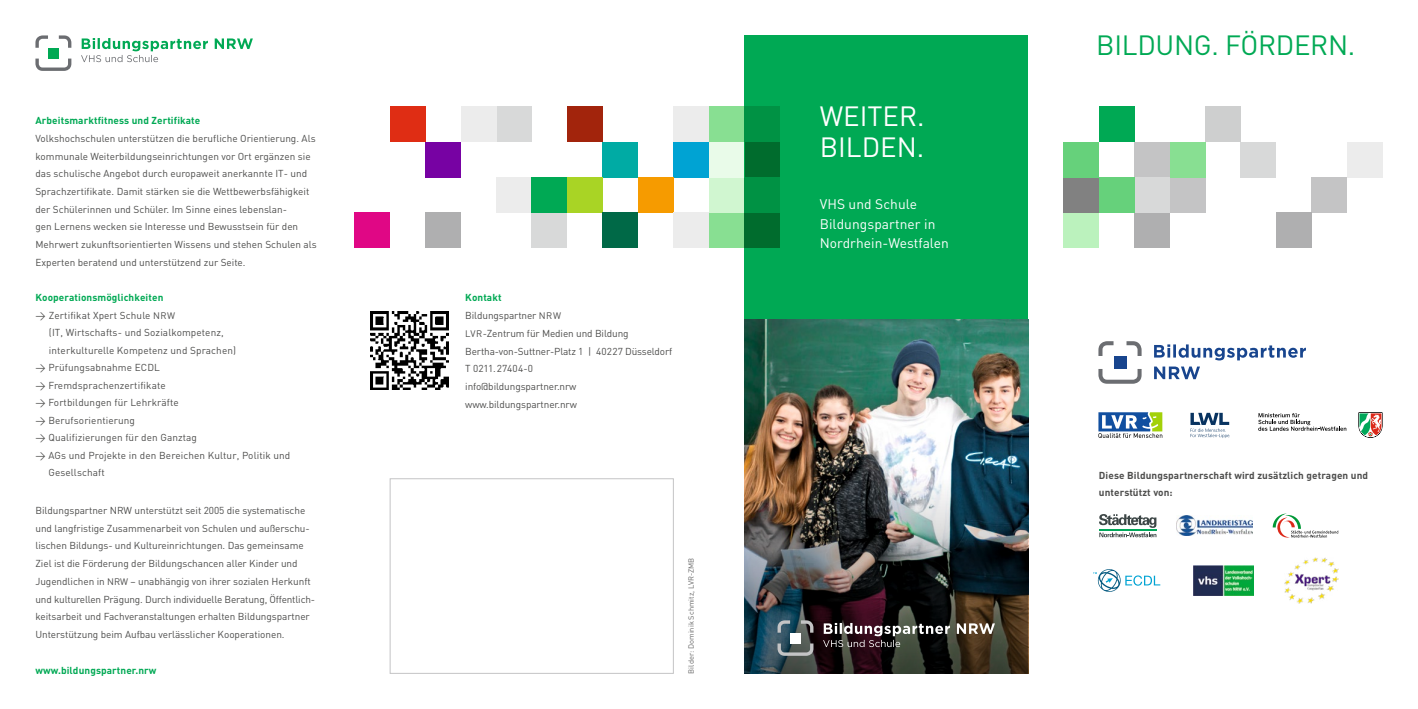
<style>
.page{position:relative;width:1418px;height:709px;background:#fff}
.page>*{position:absolute;margin:0;border:0;box-sizing:border-box;transform-origin:0 0}
.t1{font:27.5px "DIN";letter-spacing:-.01em;color:#00a954}
.t2{font:27.5px/31.2px "DIN";color:#fff}
.t3{font:13.75px/19.5px "DIN";letter-spacing:.005em;color:#fff}
.t4{font:10px/17.8px "DIN";color:#4d4d4c}
.t5{font:700 10px "DIN";letter-spacing:.01em;color:#00a954}
.t6{font:700 10px/17.8px "DIN";letter-spacing:.01em;color:#4d4d4c}
.t7{font:7.5px "DIN";color:#676767}
.s1{font-size:9.38px}
.s2{font-weight:700;color:#00a954}
</style>
<div class="page">
<img style="left:744px;top:319px;width:284px;height:159px">
<div style="left:1346px;top:142px;width:36px;height:35px;background:#ececec"></div>
<div style="left:1169px;top:177px;width:36px;height:36px;background:#c4c4c5"></div>
<div style="left:1311px;top:177px;width:35px;height:36px;background:#c4c4c5"></div>
<div style="left:1134px;top:213px;width:35px;height:35px;background:#afafb0"></div>
<div style="left:1276px;top:213px;width:35px;height:35px;background:#afafb0"></div>
<div style="left:1063px;top:213px;width:35px;height:35px;background:#bbf2bd"></div>
<div style="left:1134px;top:142px;width:35px;height:35px;background:#c4c4c5"></div>
<div style="left:1240px;top:142px;width:36px;height:35px;background:#d8d9d9"></div>
<div style="left:1134px;top:177px;width:35px;height:36px;background:#d8d9d9"></div>
<div style="left:1169px;top:142px;width:36px;height:35px;background:#88df92"></div>
<div style="left:1205px;top:106px;width:35px;height:36px;background:#cecfcf"></div>
<div style="left:1098px;top:106px;width:36px;height:36px;background:#00a954"></div>
<div style="left:1063px;top:177px;width:35px;height:36px;background:#818181"></div>
<div style="left:1098px;top:177px;width:36px;height:36px;background:#66d17b"></div>
<div style="left:1063px;top:142px;width:35px;height:35px;background:#66d17b"></div>
<div style="left:744px;top:35px;width:284px;height:284px;background:#00a954"></div>
<img style="left:744px;top:478px;width:284px;height:195px">
<div style="left:709px;top:213px;width:35px;height:35px;background:#88df92"></div>
<div style="left:709px;top:177px;width:35px;height:36px;background:#d0f6d0"></div>
<div style="left:709px;top:106px;width:35px;height:36px;background:#88df92"></div>
<div style="left:744px;top:213px;width:36px;height:35px;background:#006c2d"></div>
<div style="left:744px;top:142px;width:36px;height:35px;background:#006c2d"></div>
<div style="left:744px;top:177px;width:36px;height:36px;background:#009244"></div>
<div style="left:709px;top:142px;width:35px;height:35px;background:#e9fbe9"></div>
<div style="left:744px;top:106px;width:36px;height:36px;background:#009244"></div>
<img style="left:1193px;top:565px;width:60px;height:30px">
<img style="left:1284px;top:557px;width:54px;height:46px">
<svg style="left:1093px;top:569px;width:67px;height:23px"></svg>
<img style="left:1176px;top:515px;width:76px;height:21px">
<svg style="left:1099px;top:514px;width:57px;height:23px"></svg>
<svg style="left:1272px;top:513px;width:66px;height:24px"></svg>
<div style="left:531px;top:213px;width:36px;height:35px;background:#d8d9d9"></div>
<div style="left:496px;top:177px;width:35px;height:36px;background:#ececec"></div>
<div style="left:602px;top:142px;width:36px;height:35px;background:#00aba4"></div>
<div style="left:496px;top:106px;width:35px;height:36px;background:#d8d9d9"></div>
<div style="left:673px;top:142px;width:36px;height:35px;background:#00a3d3"></div>
<div style="left:390px;top:106px;width:35px;height:36px;background:#df2d14"></div>
<div style="left:354px;top:213px;width:36px;height:35px;background:#e00785"></div>
<div style="left:567px;top:177px;width:35px;height:36px;background:#a9d425"></div>
<div style="left:567px;top:106px;width:35px;height:36px;background:#a2240c"></div>
<div style="left:638px;top:177px;width:35px;height:36px;background:#f69b00"></div>
<div style="left:531px;top:177px;width:36px;height:36px;background:#00a954"></div>
<div style="left:425px;top:213px;width:36px;height:35px;background:#afafb0"></div>
<div style="left:425px;top:142px;width:36px;height:35px;background:#7702a3"></div>
<div style="left:461px;top:106px;width:35px;height:36px;background:#ececec"></div>
<div style="left:673px;top:106px;width:36px;height:36px;background:#ececec"></div>
<div style="left:602px;top:213px;width:36px;height:35px;background:#006947"></div>
<div style="left:673px;top:213px;width:36px;height:35px;background:#ececec"></div>
<svg style="left:1358px;top:412px;width:24px;height:26px"></svg>
<svg style="left:1258px;top:413px;width:88px;height:18px"></svg>
<svg style="left:1098px;top:412px;width:64px;height:26px"></svg>
<svg style="left:1190px;top:413px;width:39px;height:25px"></svg>
<div style="left:1113px;top:356px;width:13px;height:13px;background:#18458e"></div>
<svg style="left:1098px;top:341px;width:15px;height:15px"></svg>
<svg style="left:1098px;top:369px;width:43px;height:15px"></svg>
<svg style="left:1126px;top:341px;width:15px;height:15px"></svg>
<svg style="left:1154px;top:366px;width:45px;height:13px"></svg>
<svg style="left:1154px;top:344px;width:151px;height:16px"></svg>
<div style="left:48px;top:48px;width:11px;height:11px;background:#00a954"></div>
<svg style="left:35px;top:35px;width:13px;height:13px"></svg>
<svg style="left:35px;top:59px;width:36px;height:12px"></svg>
<svg style="left:59px;top:35px;width:12px;height:13px"></svg>
<svg style="left:81px;top:38px;width:172px;height:24px"></svg>
<div style="left:790px;top:632px;width:11px;height:11px;background:#fff"></div>
<svg style="left:777px;top:620px;width:13px;height:12px"></svg>
<svg style="left:777px;top:643px;width:36px;height:13px"></svg>
<svg style="left:801px;top:620px;width:12px;height:12px"></svg>
<svg style="left:823px;top:623px;width:171px;height:24px"></svg>
<img style="left:370px;top:312px;width:78px;height:78px">
<div style="left:389px;top:478px;width:285px;height:196px;background:#fff;border:1px solid #c4c4c5"></div>
<p class="t5" style="left:35px;top:114px;width:166px">Arbeitsmarktfitness und Zertifikate</p>
<p class="t4" style="left:35px;top:129px;width:283px">Volkshochschulen unterstützen die berufliche Orientierung. Als kommunale Weiterbildungseinrichtungen vor Ort ergänzen sie das schulische Angebot durch europaweit anerkannte IT- und Sprachzertifikate. Damit stärken sie die Wettbewerbsfähigkeit der Schülerinnen und Schüler. Im Sinne eines lebenslan-<br>gen Lernens wecken sie Interesse und Bewusstsein für den Mehrwert zukunftsorientierten Wissens und stehen Schulen als Experten beratend und unterstützend zur Seite.</p>
<p class="t5" style="left:35px;top:291px;width:129px">Kooperationsmöglichkeiten</p>
<p class="t4" style="left:35px;top:306px;width:141px">&gt; Zertifikat Xpert Schule <span class="s1">NRW</span></p>
<p class="t4" style="left:49px;top:324px;width:176px">(IT, Wirtschafts- und Sozialkompetenz,</p>
<p class="t4" style="left:49px;top:341px;width:189px">interkulturelle Kompetenz und Sprachen)</p>
<p class="t4" style="left:35px;top:359px;width:126px">&gt; Prüfungsabnahme ECDL</p>
<p class="t4" style="left:35px;top:376px;width:132px">&gt; Fremdsprachenzertifikate</p>
<p class="t4" style="left:35px;top:394px;width:145px">&gt; Fortbildungen für Lehrkräfte</p>
<p class="t4" style="left:35px;top:411px;width:101px">&gt; Berufsorientierung</p>
<p class="t4" style="left:35px;top:429px;width:163px">&gt; Qualifizierungen für den Ganztag</p>
<p class="t4" style="left:35px;top:446px;width:256px">&gt; AGs und Projekte in den Bereichen Kultur, Politik und</p>
<p class="t4" style="left:48px;top:464px;width:58px">Gesellschaft</p>
<p class="t4" style="left:35px;top:501px;width:281px">Bildungspartner NRW unterstützt seit 2005 die systematische und langfristige Zusammenarbeit von Schulen und außerschu&shy;lischen Bildungs- und Kultureinrichtungen. Das gemeinsame Ziel ist die Förderung der Bildungschancen aller Kinder und Jugendlichen in <span class="s1">NRW</span> – unabhängig von ihrer sozialen Herkunft und kulturellen Prägung. Durch individuelle Beratung, Öffentlich&shy;keitsarbeit und Fachveranstaltungen erhalten Bildungspartner Unterstützung beim Aufbau verlässlicher Kooperationen.</p>
<p class="t5" style="left:35px;top:663px;width:122px">www.bildungspartner.nrw</p>
<p class="t4" style="left:465px;top:289px;width:208px"><span class="s2">Kontakt<br></span>Bildungspartner <span class="s1">NRW<br>LVR</span>-Zentrum für Medien und Bildung<br>Bertha-von-Suttner-Platz 1 | 40227 Düsseldorf<br>T 0211.27404-0<br>info@bildungspartner.nrw www.bildungspartner.nrw</p>
<p class="t7" style="left:686px;top:673px;width:117px;rotate:-90deg">Bilder: Dominik Schmitz, LVR-ZMB</p>
<h1 class="t2" style="left:819px;top:100px;width:106px">WEITER.<br>BILDEN.</h1>
<h2 class="t3" style="left:819px;top:194px;width:131px">VHS und Schule<br>Bildungspartner in<br>Nordrhein-Westfalen</h2>
<h1 class="t1" style="left:1096px;top:28px;width:260px">BILDUNG. FÖRDERN.</h1>
<p class="t6" style="left:1098px;top:465px;width:271px">Diese Bildungspartnerschaft wird zusätzlich getragen und unterstützt von:</p>
</div>
